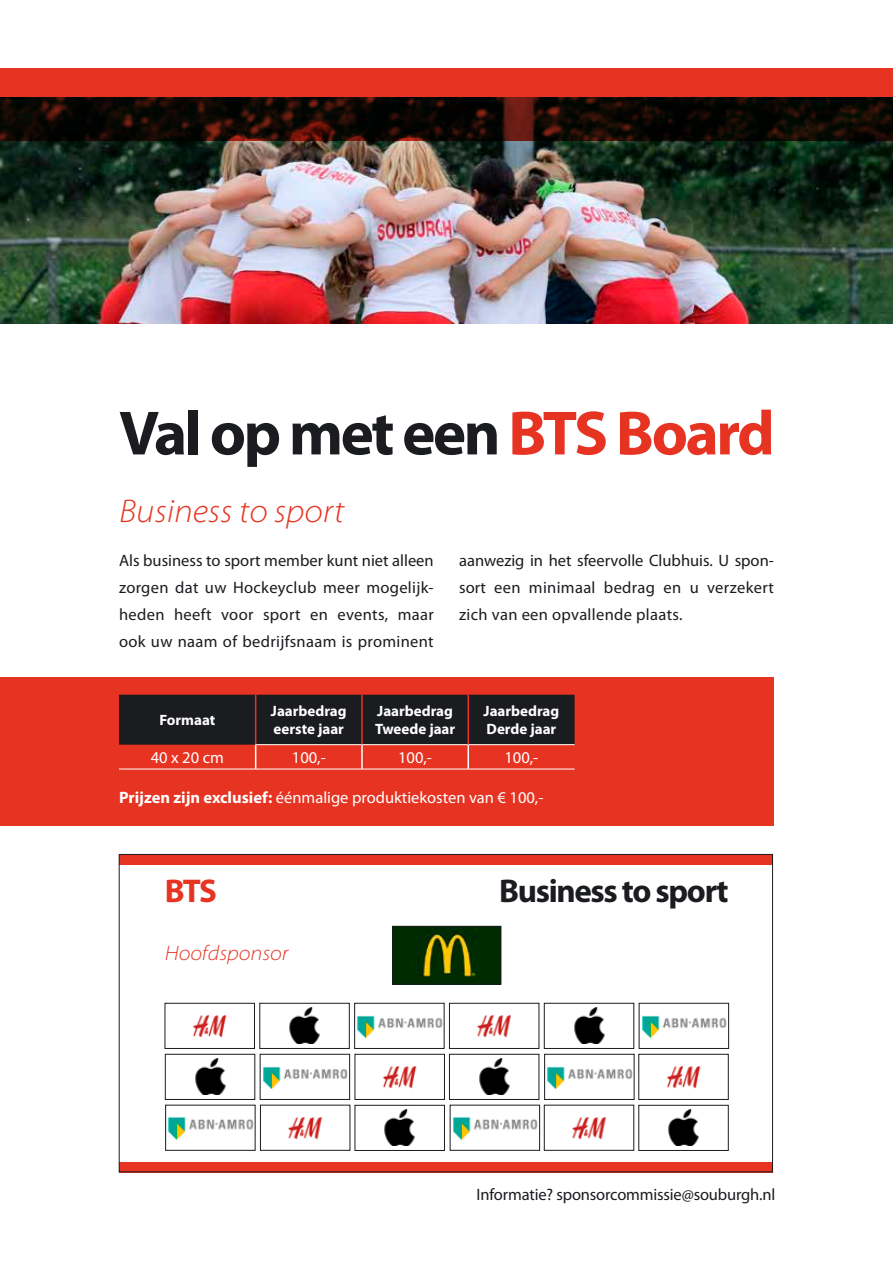
<style>
.page{position:relative;width:893px;height:1263px;background:#fff}
.page>*{position:absolute;margin:0;border:0;box-sizing:border-box;transform-origin:0 0}
.t1{font:700 63px "Myriad Pro";letter-spacing:-.04em;color:#1b1c20}
.t2{font:italic 300 semi-expanded 33px "Myriad Pro";color:#e73422}
.t3{font:700 33px "Myriad Pro";letter-spacing:-.04em;color:#1b1c20}
.t4{font:700 33px "Myriad Pro";color:#e73422}
.t5{font:italic 300 semi-expanded 21px "Myriad Pro";color:#e73422}
.t6{font:16.5px/27px "Myriad Pro";letter-spacing:.02em;color:#1b1c20;text-align:justify}
.t7{font:16.5px "Myriad Pro";color:#fff}
.t8{font:16.5px "Myriad Pro";letter-spacing:-.01em;color:#1b1c20}
.t9{font:700 15px/18px "Myriad Pro";color:#fff}
.s1{color:#e73422}
.s2{font-weight:700}
</style>
<div class="page">
<img style="left:0;top:141px;width:893px;height:182px">
<svg style="left:0;top:68px;width:893px;height:73px;background:#681a10"></svg>
<div style="left:0;top:677px;width:774px;height:149px;background:#e73422"></div>
<hr style="left:119px;top:769px;width:137px;height:1px;background:#fff">
<hr style="left:256px;top:769px;width:106px;height:1px;background:#fff">
<hr style="left:362px;top:769px;width:106px;height:1px;background:#fff">
<hr style="left:468px;top:769px;width:107px;height:1px;background:#fff">
<svg style="left:119px;top:695px;width:456px;height:74px"></svg>
<hr style="left:361px;top:745px;width:2px;height:24px;background:#fff">
<hr style="left:467px;top:745px;width:2px;height:24px;background:#fff">
<hr style="left:255px;top:695px;width:1px;height:49px;background:#e73422">
<hr style="left:361px;top:695px;width:2px;height:49px;background:#e73422">
<hr style="left:467px;top:695px;width:2px;height:49px;background:#e73422">
<img style="left:395px;top:928px;width:104px;height:54px">
<div style="left:393px;top:926px;width:108px;height:58px;border:1px solid #1b1c20"></div>
<img style="left:192px;top:1015px;width:35px;height:23px">
<div style="left:165px;top:1003px;width:90px;height:46px;border:1px solid #1b1c20"></div>
<img style="left:666px;top:1066px;width:35px;height:23px">
<div style="left:639px;top:1054px;width:89px;height:46px;border:1px solid #1b1c20"></div>
<img style="left:572px;top:1117px;width:34px;height:23px">
<img style="left:477px;top:1015px;width:34px;height:23px">
<div style="left:449px;top:1003px;width:90px;height:46px;border:1px solid #1b1c20"></div>
<img style="left:382px;top:1066px;width:35px;height:23px">
<div style="left:355px;top:1054px;width:90px;height:46px;border:1px solid #1b1c20"></div>
<img style="left:288px;top:1117px;width:34px;height:23px">
<img style="left:357px;top:1015px;width:85px;height:23px">
<div style="left:354px;top:1003px;width:90px;height:46px;border:1px solid #1b1c20"></div>
<img style="left:263px;top:1066px;width:85px;height:23px">
<div style="left:260px;top:1054px;width:90px;height:46px;border:1px solid #1b1c20"></div>
<img style="left:168px;top:1116px;width:85px;height:24px">
<img style="left:642px;top:1015px;width:85px;height:23px">
<div style="left:639px;top:1003px;width:90px;height:46px;border:1px solid #1b1c20"></div>
<img style="left:547px;top:1066px;width:85px;height:23px">
<div style="left:544px;top:1054px;width:90px;height:46px;border:1px solid #1b1c20"></div>
<img style="left:453px;top:1116px;width:85px;height:24px">
<img style="left:289px;top:1008px;width:31px;height:36px">
<div style="left:260px;top:1003px;width:89px;height:46px;border:1px solid #1b1c20"></div>
<img style="left:574px;top:1008px;width:31px;height:36px">
<div style="left:544px;top:1003px;width:90px;height:46px;border:1px solid #1b1c20"></div>
<img style="left:479px;top:1059px;width:31px;height:36px">
<div style="left:449px;top:1054px;width:90px;height:46px;border:1px solid #1b1c20"></div>
<img style="left:384px;top:1110px;width:31px;height:36px">
<div style="left:355px;top:1105px;width:90px;height:46px;border:1px solid #1b1c20"></div>
<img style="left:668px;top:1110px;width:31px;height:36px">
<div style="left:639px;top:1105px;width:89px;height:46px;border:1px solid #1b1c20"></div>
<img style="left:195px;top:1059px;width:31px;height:36px">
<div style="left:165px;top:1054px;width:90px;height:46px;border:1px solid #1b1c20"></div>
<div style="left:119px;top:854px;width:654px;height:10px;background:#e73422"></div>
<div style="left:119px;top:1162px;width:654px;height:10px;background:#e73422"></div>
<h1 class="t1" style="left:119px;top:398px;width:657px">Val op met een <span class="s1">BTS Board</span></h1>
<h2 class="t2" style="left:119px;top:493px;width:227px">Business to sport</h2>
<p class="t6" style="left:119px;top:547px;width:316px">Als business to sport member kunt niet alleen zorgen dat uw Hockeyclub meer mogelijk&shy;heden heeft voor sport en events, maar ook uw naam of bedrijfsnaam is prominent</p>
<p class="t6" style="left:459px;top:547px;width:316px">aanwezig in het sfeervolle Clubhuis. U spon&shy;sort een minimaal bedrag en u verzekert zich van een opvallende plaats.</p>
<p class="t9" style="left:159px;top:711px;width:57px">Formaat</p>
<p class="t9" style="left:271px;top:702px;width:77px">Jaarbedrag eerste jaar</p>
<p class="t9" style="left:375px;top:702px;width:82px">Jaarbedrag<br>Tweede jaar</p>
<p class="t9" style="left:484px;top:702px;width:77px">Jaarbedrag<br>Derde jaar</p>
<p class="t7" style="left:151px;top:748px;width:75px">40 x 20 cm</p>
<p class="t7" style="left:292px;top:748px;width:35px">100,-</p>
<p class="t7" style="left:398px;top:748px;width:35px">100,-</p>
<p class="t7" style="left:504px;top:748px;width:35px">100,-</p>
<p class="t7" style="left:119px;top:789px;width:426px"><span class="s2">Prijzen zijn exclusief:</span> éénmalige produktiekosten van € 100,-</p>
<h2 class="t4" style="left:165px;top:872px;width:54px">BTS</h2>
<h2 class="t3" style="left:499px;top:872px;width:231px">Business to sport</h2>
<p class="t5" style="left:165px;top:941px;width:125px">Hoofdsponsor</p>
<p class="t8" style="left:477px;top:1185px;width:300px">Informatie? sponsorcommissie@souburgh.nl</p>
</div>
